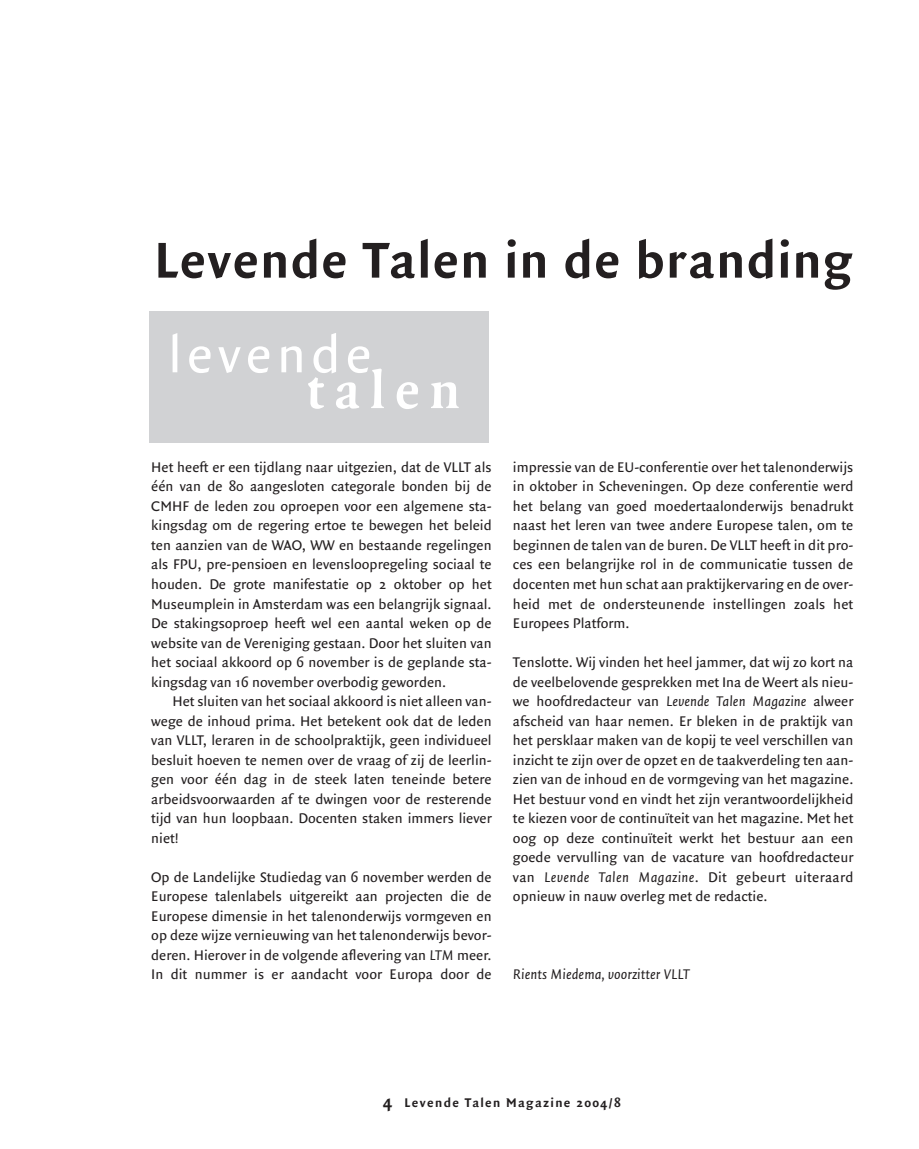
<style>
.page{position:relative;width:919px;height:1149px;background:#fff}
.page>*{position:absolute;margin:0;border:0;box-sizing:border-box;transform-origin:0 0}
.t1{font:55.2px "Quadraat Sans";letter-spacing:.09em;color:#fff}
.t2{font:700 55.2px "Quadraat";letter-spacing:.185em;color:#fff}
.t3{font:700 54px "Quadraat Sans";letter-spacing:.025em;color:#231f20}
.t4{font:15px/19.5px "Quadraat Sans";color:#231f20;text-align:justify}
.t5{font:italic 15px "Quadraat Sans";color:#231f20}
.t6{font:700 13.5px "Quadraat Sans";letter-spacing:.1em;color:#231f20}
.s1{font-style:italic}
.s2{font-size:18px}
</style>
<div class="page">
<div style="left:149px;top:311px;width:340px;height:131px;background:#d1d2d4"></div>
<h2 class="t3" style="left:154px;top:239px;width:699px">Levende Talen in de branding</h2>
<h1 class="t1" style="left:168px;top:333px;width:205px">levende</h1>
<h1 class="t2" style="left:306px;top:368px;width:155px">talen</h1>
<p class="t4" style="left:151px;top:458px;width:342px">Het heeft er een tijdlang naar uitgezien, dat de VLLT als één van de 80 aangesloten categorale bonden bij de CMHF de leden zou oproepen voor een algemene sta&shy;kingsdag om de regering ertoe te bewegen het beleid ten aanzien van de WAO, WW en bestaande regelingen als FPU, pre-pensioen en levensloopregeling sociaal te houden. De grote manifestatie op 2 oktober op het Museumplein in Amsterdam was een belangrijk signaal.<br>De stakingsoproep heeft wel een aantal weken op de website van de Vereniging gestaan. Door het sluiten van het sociaal akkoord op 6 november is de geplande sta&shy;kingsdag van 16 november overbodig geworden.</p>
<p class="t4" style="left:151px;top:692px;width:342px;text-indent:21px">Het sluiten van het sociaal akkoord is niet alleen van&shy;wege de inhoud prima. Het betekent ook dat de leden van VLLT, leraren in de schoolpraktijk, geen individueel besluit hoeven te nemen over de vraag of zij de leerlin&shy;gen voor één dag in de steek laten teneinde betere arbeidsvoorwaarden af te dwingen voor de resterende tijd van hun loopbaan. Docenten staken immers liever niet!</p>
<p class="t4" style="left:151px;top:868px;width:342px">Op de Landelijke Studiedag van 6 november werden de Europese talenlabels uitgereikt aan projecten die de Europese dimensie in het talenonderwijs vormgeven en op deze wijze vernieuwing van het talenonderwijs bevor&shy;deren. Hierover in de volgende aflevering van <span class="s1">LTM</span> meer.<br>In dit nummer is er aandacht voor Europa door de</p>
<p class="t4" style="left:513px;top:458px;width:342px">impressie van de EU-conferentie over het talenonderwijs in oktober in Scheveningen. Op deze conferentie werd het belang van goed moedertaalonderwijs benadrukt naast het leren van twee andere Europese talen, om te beginnen de talen van de buren. De VLLT heeft in dit pro&shy;ces een belangrijke rol in de communicatie tussen de docenten met hun schat aan praktijkervaring en de over&shy;heid met de ondersteunende instellingen zoals het Europees Platform.</p>
<p class="t4" style="left:513px;top:653px;width:342px">Tenslotte. Wij vinden het heel jammer, dat wij zo kort na de veelbelovende gesprekken met Ina de Weert als nieu&shy;we hoofdredacteur van <span class="s1">Levende Talen Magazine</span> alweer afscheid van haar nemen. Er bleken in de praktijk van het persklaar maken van de kopij te veel verschillen van inzicht te zijn over de opzet en de taakverdeling ten aan&shy;zien van de inhoud en de vormgeving van het magazine.<br>Het bestuur vond en vindt het zijn verantwoordelijkheid te kiezen voor de continuïteit van het magazine. Met het oog op deze continuïteit werkt het bestuur aan een goede vervulling van de vacature van hoofdredacteur van <span class="s1">Levende Talen Magazine</span>. Dit gebeurt uiteraard opnieuw in nauw overleg met de redactie.</p>
<p class="t5" style="left:513px;top:968px;width:178px">Rients Miedema, voorzitter VLLT</p>
<p class="t6" style="left:383px;top:1096px;width:239px"><span class="s2">4</span> Levende Talen Magazine 2004/8</p>
</div>
